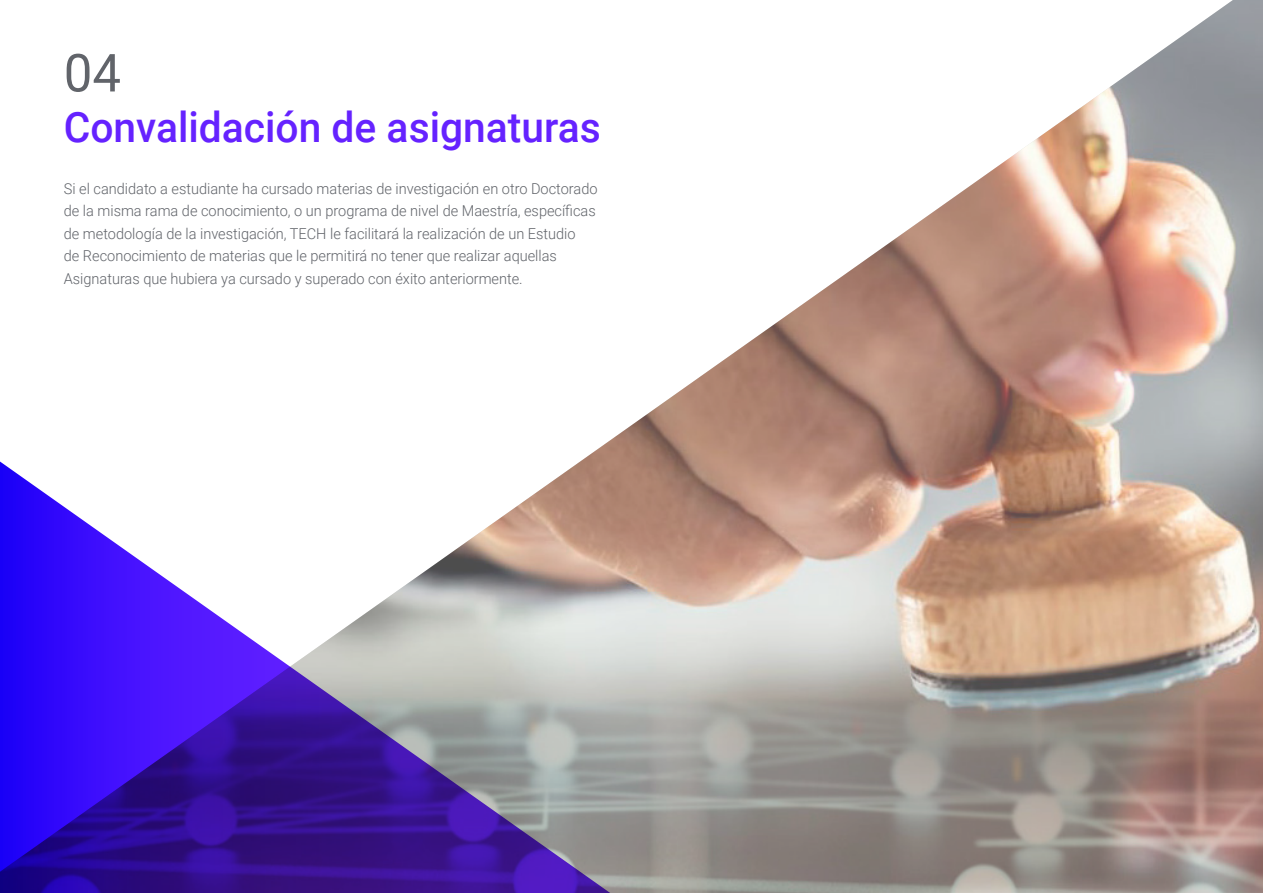
<style>
.page{position:relative;width:1263px;height:893px;background:#fff}
.page>*{position:absolute;margin:0;border:0;box-sizing:border-box;transform-origin:0 0}
.t1{font:52.5px "Roboto";color:#61646a}
.t2{font:500 42px "Roboto";color:#6522ff}
.t3{font:300 15px/22.5px "Roboto";color:#61646a}
</style>
<div class="page">
<img style="left:602px;top:0;width:661px;height:893px">
<svg style="left:0;top:446px;width:640px;height:447px"></svg>
<h1 class="t1" style="left:64px;top:36px;width:59px">04</h1>
<h2 class="t2" style="left:64px;top:98px;width:539px">Convalidación de asignaturas</h2>
<p class="t3" style="left:64px;top:177px;width:535px">Si el candidato a estudiante ha cursado materias de investigación en otro Doctorado de la misma rama de conocimiento, o un programa de nivel de Maestría, específicas de metodología de la investigación, TECH le facilitará la realización de un Estudio<br>de Reconocimiento de materias que le permitirá no tener que realizar aquellas Asignaturas que hubiera ya cursado y superado con éxito anteriormente.</p>
</div>
